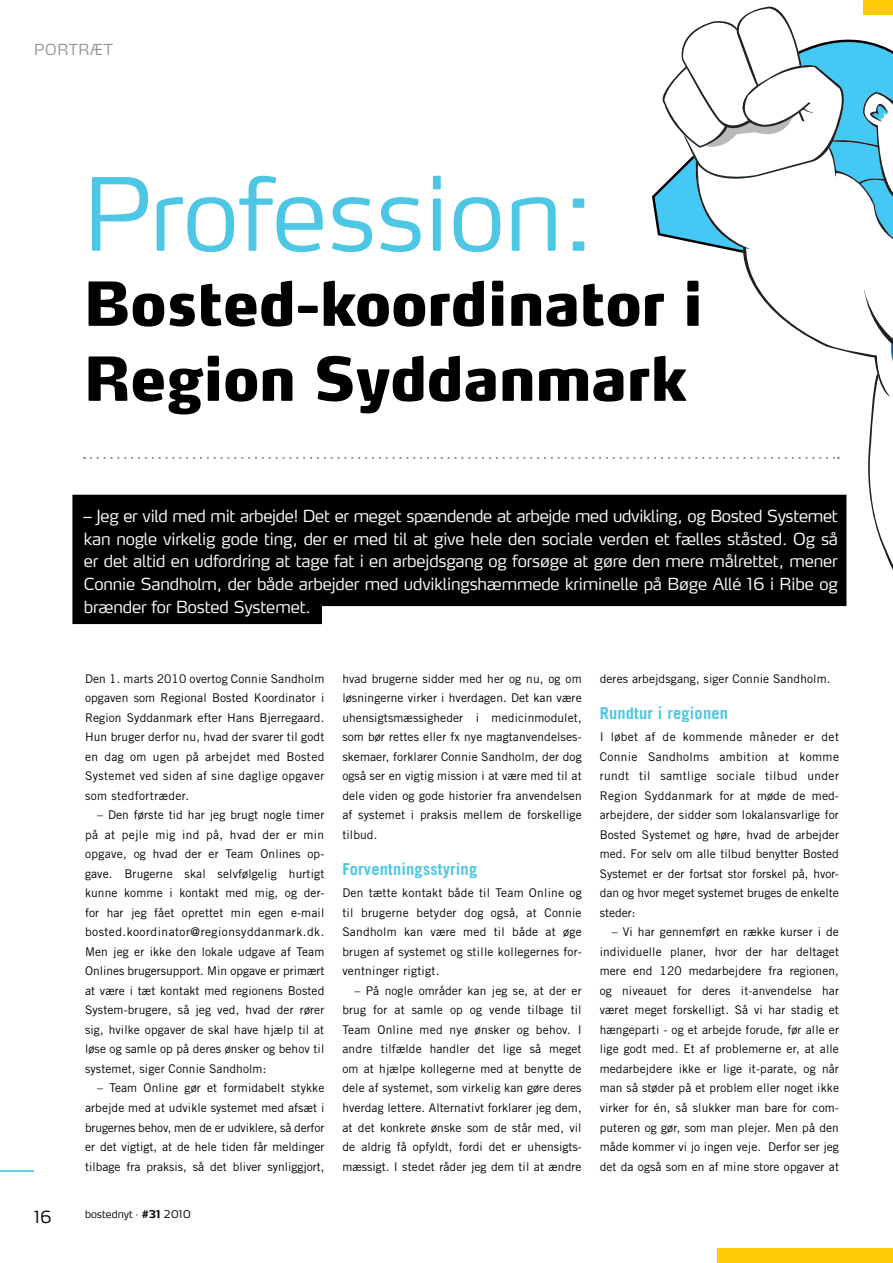
<style>
.page{position:relative;width:893px;height:1263px;background:#fff}
.page>*{position:absolute;margin:0;border:0;box-sizing:border-box;transform-origin:0 0}
.t1{font:300 99.75px "Max LF";letter-spacing:-.005em;color:#4dc7e4}
.t2{font:900 60px/75px "Max LF";letter-spacing:-.01em;color:#000}
.t3{font:300 16.5px/22.5px "Max LF";letter-spacing:-.01em;color:#fff;text-align:justify}
.t4{font:700 16.5px "Trade Gothic LT Std";letter-spacing:.01em;color:#4dc7e4}
.t5{font:300 16.5px "Max LF";color:#000}
.t6{font:300 15px "Max LF";color:#939598}
.t7{font:12px/19.5px "Trade Gothic LT Std";letter-spacing:.01em;color:#000;text-align:justify}
.t8{font:300 10.5px "Max LF";letter-spacing:.02em;color:#000}
.s1{font-weight:700}
</style>
<div class="page">
<svg style="left:72px;top:495px;width:622px;height:129px;background:#151515"></svg>
<hr style="left:0;top:1170px;width:34px;height:2px;background:#4dc7e4">
<svg style="left:694px;top:456px;width:153px;height:151px;fill:#000"></svg>
<svg style="left:725px;top:249px;width:155px;height:125px"></svg>
<svg style="left:864px;top:289px;width:29px;height:74px"></svg>
<svg style="left:868px;top:374px;width:25px;height:196px"></svg>
<svg style="left:654px;top:6px;width:239px;height:243px"></svg>
<div style="left:717px;top:1248px;width:176px;height:15px;background:#ffcb05"></div>
<div style="left:863px;top:0;width:30px;height:14px;background:#ffcb05"></div>
<svg style="left:91px;top:457px;width:748px;height:2px"></svg>
<p class="t6" style="left:34px;top:40px;width:80px">portræt</p>
<h1 class="t1" style="left:83px;top:151px;width:514px">Profession:</h1>
<h2 class="t2" style="left:83px;top:265px;width:622px">Bosted-koordinator i<br>Region Syddanmark</h2>
<p class="t3" style="left:84px;top:505px;width:755px">– Jeg er vild med mit arbejde! Det er meget spændende at arbejde med udvikling, og Bosted Systemet kan nogle virkelig gode ting, der er med til at give hele den sociale verden et fælles ståsted. Og så er det altid en udfordring at tage fat i en arbejdsgang og forsøge at gøre den mere målrettet, mener Connie Sandholm, der både arbejder med udviklingshæmmede kriminelle på Bøge Allé 16 i Ribe og brænder for Bosted Systemet.</p>
<p class="t7" style="left:85px;top:669px;width:241px">Den 1. marts 2010 overtog Connie Sandholm opgaven som Regional Bosted Koordinator i Region Syddanmark efter Hans Bjerregaard.<br>Hun bruger derfor nu, hvad der svarer til godt en dag om ugen på arbejdet med Bosted Systemet ved siden af sine daglige opgaver som stedfortræder.</p>
<p class="t7" style="left:85px;top:805px;width:241px;text-indent:12px">– Den første tid har jeg brugt nogle timer på at pejle mig ind på, hvad der er min opgave, og hvad der er Team Onlines op&shy;gave. Brugerne skal selvfølgelig hurtigt kunne komme i kontakt med mig, og der&shy;for har jeg fået oprettet min egen e-mail bosted.koordinator@regionsyddanmark.dk.<br>Men jeg er ikke den lokale udgave af Team Onlines brugersupport. Min opgave er primært at være i tæt kontakt med regionens Bosted System-brugere, så jeg ved, hvad der rører sig, hvilke opgaver de skal have hjælp til at løse og samle op på deres ønsker og behov til systemet, siger Connie Sandholm:</p>
<p class="t7" style="left:85px;top:1078px;width:241px;text-indent:12px">– Team Online gør et formidabelt stykke arbejde med at udvikle systemet med afsæt i brugernes behov, men de er udviklere, så derfor er det vigtigt, at de hele tiden får meldinger tilbage fra praksis, så det bliver synliggjort,</p>
<h3 class="t5" style="left:34px;top:1206px;width:19px">16</h3>
<p class="t8" style="left:85px;top:1207px;width:107px">bostednyt · <span class="s1">#31</span> 2010</p>
<p class="t7" style="left:342px;top:669px;width:241px">hvad brugerne sidder med her og nu, og om løsningerne virker i hverdagen. Det kan være uhensigtsmæssigheder i medicinmodulet, som bør rettes eller fx nye magtanvendelses&shy;skemaer, forklarer Connie Sandholm, der dog også ser en vigtig mission i at være med til at dele viden og gode historier fra anvendelsen af systemet i praksis mellem de forskellige tilbud.</p>
<h3 class="t4" style="left:342px;top:859px;width:136px">Forventningsstyring</h3>
<p class="t7" style="left:342px;top:883px;width:241px">Den tætte kontakt både til Team Online og til brugerne betyder dog også, at Connie Sandholm kan være med til både at øge brugen af systemet og stille kollegernes for&shy;ventninger rigtigt.</p>
<p class="t7" style="left:342px;top:981px;width:241px;text-indent:12px">– På nogle områder kan jeg se, at der er brug for at samle op og vende tilbage til Team Online med nye ønsker og behov. I andre tilfælde handler det lige så meget om at hjælpe kollegerne med at benytte de dele af systemet, som virkelig kan gøre deres hverdag lettere. Alternativt forklarer jeg dem, at det konkrete ønske som de står med, vil de aldrig få opfyldt, fordi det er uhensigts&shy;mæssigt. I stedet råder jeg dem til at ændre</p>
<p class="t7" style="left:600px;top:669px;width:232px">deres arbejdsgang, siger Connie Sandholm.</p>
<h3 class="t4" style="left:600px;top:703px;width:130px">Rundtur i regionen</h3>
<p class="t7" style="left:600px;top:727px;width:241px">I løbet af de kommende måneder er det Connie Sandholms ambition at komme rundt til samtlige sociale tilbud under Region Syddanmark for at møde de med&shy;arbejdere, der sidder som lokalansvarlige for Bosted Systemet og høre, hvad de arbejder med. For selv om alle tilbud benytter Bosted Systemet er der fortsat stor forskel på, hvor&shy;dan og hvor meget systemet bruges de enkelte steder:</p>
<p class="t7" style="left:600px;top:922px;width:241px;text-indent:12px">– Vi har gennemført en række kurser i de individuelle planer, hvor der har deltaget mere end 120 medarbejdere fra regionen, og niveauet for deres it-anvendelse har været meget forskelligt. Så vi har stadig et hængeparti - og et arbejde forude, før alle er lige godt med. Et af problemerne er, at alle medarbejdere ikke er lige it-parate, og når man så støder på et problem eller noget ikke virker for én, så slukker man bare for com&shy;puteren og gør, som man plejer. Men på den måde kommer vi jo ingen veje. Derfor ser jeg det da også som en af mine store opgaver at</p>
</div>
